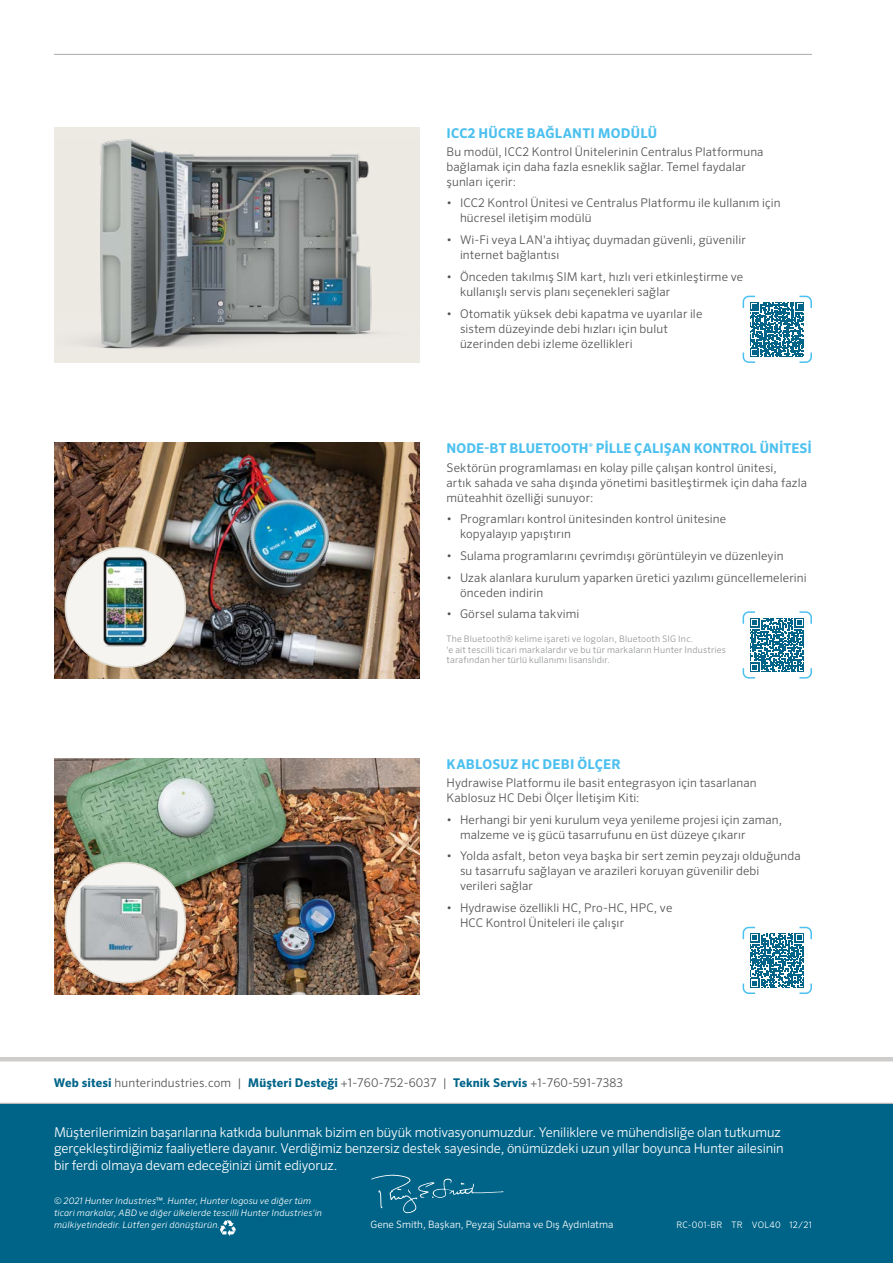
<style>
.page{position:relative;width:893px;height:1263px;background:#fff}
.page>*{position:absolute;margin:0;border:0;box-sizing:border-box;transform-origin:0 0}
.t1{font:300 13.5px/16.5px "Sero Pro";letter-spacing:-.01em;color:#fff}
.t2{font:700 13.5px "Sero Pro";letter-spacing:.01em;color:#4cc0ef}
.t3{font:300 12px/15px "Sero Pro";letter-spacing:.01em;color:#515254}
.t4{font:300 10.2px "Sero Pro";color:#fff}
.t5{font:300 9px/10.5px "Sero Pro";letter-spacing:.02em;color:#939598}
.t6{font:italic 300 9px/12px "Sero Pro";letter-spacing:.015em;color:#fff}
.t7{font:300 9px "Sero Pro";letter-spacing:.025em;color:#fff}
.s1{font-weight:700;color:#006488}
.s2{font-weight:400;font-style:normal}
</style>
<div class="page">
<div style="left:0;top:1103px;width:893px;height:160px;background:#006488"></div>
<svg style="left:220px;top:1220px;width:16px;height:16px"></svg>
<hr style="left:0;top:1057px;width:893px;height:4px;background:#cfcdcb">
<hr style="left:0;top:1103px;width:893px;height:1px;background:#a7a9ac">
<svg style="left:371px;top:1175px;width:133px;height:38px"></svg>
<hr style="left:54px;top:54px;width:758px;height:1px;background:#a7a9ac">
<svg style="left:743px;top:927px;width:69px;height:67px"></svg>
<img style="left:54px;top:758px;width:365px;height:236px">
<div style="left:65px;top:863px;width:120px;height:120px;background:#f6f4f1;border-radius:50%"></div>
<img style="left:80px;top:885px;width:99px;height:76px">
<div style="left:65px;top:862px;width:121px;height:121px;border:2px solid #e0dbd1;border-radius:50%"></div>
<div style="left:54px;top:127px;width:365px;height:236px;background:#ede9e3"></div>
<img style="left:87px;top:139px;width:287px;height:210px">
<svg style="left:743px;top:296px;width:69px;height:67px"></svg>
<img style="left:54px;top:443px;width:365px;height:236px">
<div style="left:65px;top:547px;width:120px;height:120px;background:#f6f4f1;border-radius:50%"></div>
<img style="left:65px;top:557px;width:120px;height:90px">
<div style="left:65px;top:546px;width:121px;height:122px;border:2px solid #e0dbd1;border-radius:50%"></div>
<svg style="left:743px;top:611px;width:69px;height:68px"></svg>
<p class="t2" style="left:447px;top:125px;width:212px">ICC2 HÜCRE BAĞLANTI MODÜLÜ</p>
<p class="t3" style="left:446px;top:144px;width:319px">Bu modül, ICC2 Kontrol Ünitelerinin Centralus Platformuna bağlamak için daha fazla esneklik sağlar. Temel faydalar şunları içerir:</p>
<p class="t3" style="left:460px;top:196px;width:322px;text-indent:-14px">• ICC2 Kontrol Ünitesi ve Centralus Platformu ile kullanım için hücresel iletişim modülü</p>
<p class="t3" style="left:460px;top:232px;width:287px;text-indent:-14px">• Wi-Fi veya LAN'a ihtiyaç duymadan güvenli, güvenilir internet bağlantısı</p>
<p class="t3" style="left:460px;top:269px;width:285px;text-indent:-14px">• Önceden takılmış SIM kart, hızlı veri etkinleştirme ve kullanışlı servis planı seçenekleri sağlar</p>
<p class="t3" style="left:460px;top:306px;width:244px;text-indent:-14px">• Otomatik yüksek debi kapatma ve uyarılar ile sistem düzeyinde debi hızları için bulut üzerinden debi izleme özellikleri</p>
<p class="t2" style="left:447px;top:440px;width:367px">NODE-BT BLUETOOTH<sup>®</sup> PİLLE ÇALIŞAN KONTROL ÜNİTESİ</p>
<p class="t3" style="left:446px;top:460px;width:362px">Sektörün programlaması en kolay pille çalışan kontrol ünitesi,<br>artık sahada ve saha dışında yönetimi basitleştirmek için daha fazla müteahhit özelliği sunuyor:</p>
<p class="t3" style="left:460px;top:511px;width:268px;text-indent:-14px">• Programları kontrol ünitesinden kontrol ünitesine kopyalayıp yapıştırın</p>
<p class="t3" style="left:446px;top:548px;width:339px">• Sulama programlarını çevrimdışı görüntüleyin ve düzenleyin</p>
<p class="t3" style="left:460px;top:570px;width:348px;text-indent:-14px">• Uzak alanlara kurulum yaparken üretici yazılımı güncellemelerini önceden indirin</p>
<p class="t3" style="left:446px;top:606px;width:134px">• Görsel sulama takvimi</p>
<p class="t5" style="left:446px;top:634px;width:281px">The Bluetooth® kelime işareti ve logoları, Bluetooth SIG Inc.<br>'e ait tescilli ticari markalardır ve bu tür markaların Hunter Industries tarafından her türlü kullanımı lisanslıdır.</p>
<p class="t2" style="left:447px;top:756px;width:176px">KABLOSUZ HC DEBI ÖLÇER</p>
<p class="t3" style="left:446px;top:775px;width:312px">Hydrawise Platformu ile basit entegrasyon için tasarlanan<br>Kablosuz HC Debi Ölçer İletişim Kiti:</p>
<p class="t3" style="left:460px;top:812px;width:324px;text-indent:-14px">• Herhangi bir yeni kurulum veya yenileme projesi için zaman, malzeme ve iş gücü tasarrufunu en üst düzeye çıkarır</p>
<p class="t3" style="left:460px;top:848px;width:342px;text-indent:-14px">• Yolda asfalt, beton veya başka bir sert zemin peyzajı olduğunda su tasarrufu sağlayan ve arazileri koruyan güvenilir debi<br>verileri sağlar</p>
<p class="t3" style="left:460px;top:900px;width:214px;text-indent:-14px">• Hydrawise özellikli HC, Pro-HC, HPC, ve<br>HCC Kontrol Üniteleri ile çalışır</p>
<p class="t3" style="left:54px;top:1075px;width:571px"><span class="s1">Web sitesi</span> hunterindustries.com | <span class="s1">Müşteri Desteği</span> +1-760-752-6037 | <span class="s1">Teknik Servis</span> +1-760-591-7383</p>
<p class="t1" style="left:54px;top:1124px;width:731px">Müşterilerimizin başarılarına katkıda bulunmak bizim en büyük motivasyonumuzdur. Yeniliklere ve mühendisliğe olan tutkumuz gerçekleştirdiğimiz faaliyetlere dayanır. Verdiğimiz benzersiz destek sayesinde, önümüzdeki uzun yıllar boyunca Hunter ailesinin bir ferdi olmaya devam edeceğinizi ümit ediyoruz.</p>
<p class="t6" style="left:54px;top:1195px;width:270px">© 2021 Hunter Industries<span class="s2">™</span>. Hunter, Hunter logosu ve diğer tüm ticari markalar, ABD ve diğer ülkelerde tescilli Hunter Industries'in mülkiyetindedir. Lütfen geri dönüştürün.</p>
<p class="t4" style="left:371px;top:1219px;width:244px">Gene Smith, Başkan, Peyzaj Sulama ve Dış Aydınlatma</p>
<p class="t7" style="left:676px;top:1220px;width:137px">RC-001-BR TR VOL40 12/21</p>
</div>
